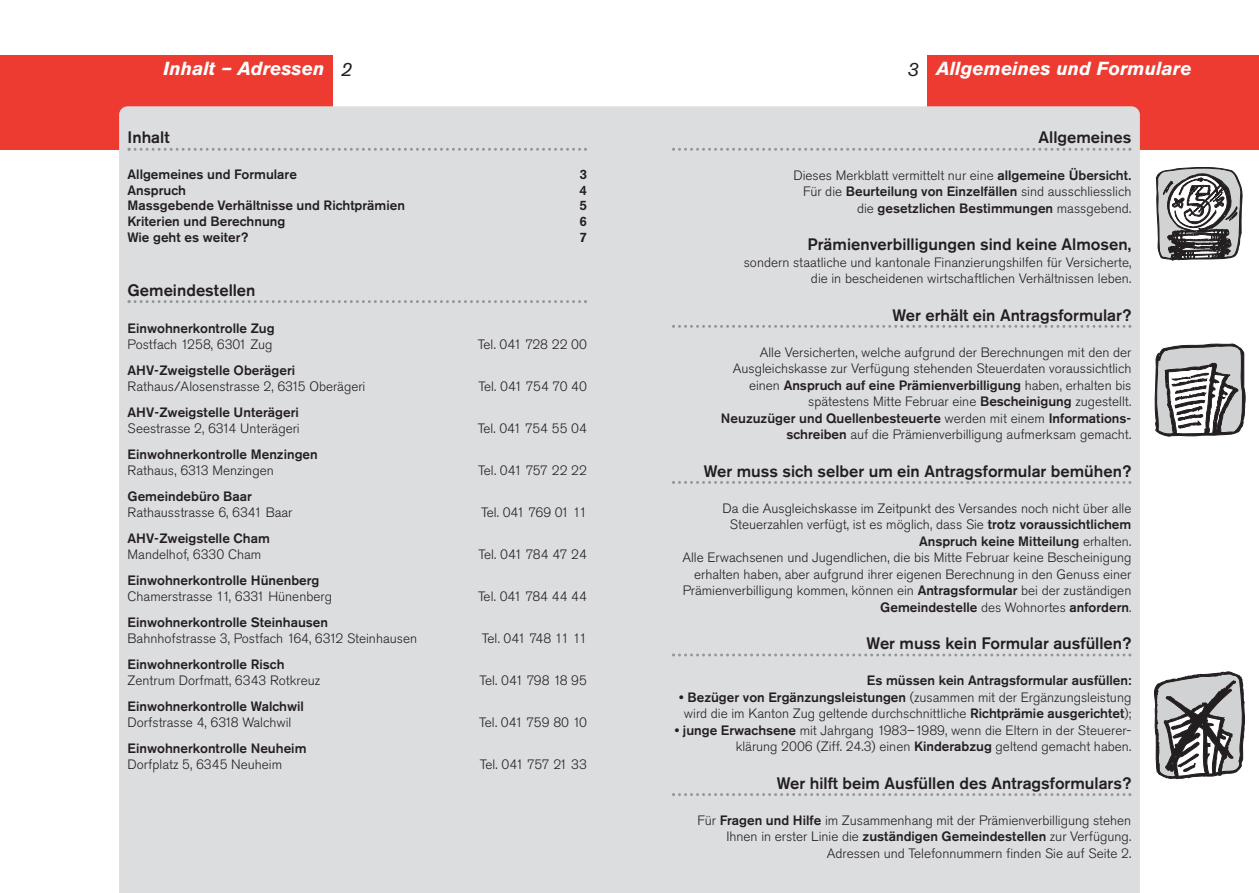
<style>
.page{position:relative;width:1259px;height:893px;background:#fff}
.page>*{position:absolute;margin:0;border:0;box-sizing:border-box;transform-origin:0 0}
.t1{font:italic 19.5px "Akzidenz Grotesk BQ";color:#231f20}
.t2{font:italic 700 18.75px "Akzidenz Grotesk BQ";color:#fff}
.t3{font:500 16.5px "Akzidenz Grotesk BQ";color:#231f20}
.t4{font:300 13.5px/16.5px "Akzidenz Grotesk BQ";color:#231f20;text-align:right}
.t5{font:500 13.5px "Akzidenz Grotesk BQ";color:#231f20}
.t6{font:300 13.5px "Akzidenz Grotesk BQ";letter-spacing:-.02em;color:#231f20}
.t7{font:300 13.5px "Akzidenz Grotesk BQ";letter-spacing:-.09em;color:#231f20}
.t8{font:300 13.5px "Akzidenz Grotesk BQ";letter-spacing:-.115em;color:#231f20}
.t9{font:300 13.5px "Akzidenz Grotesk BQ";letter-spacing:-.03em;color:#231f20}
.t10{font:300 13.5px "Akzidenz Grotesk BQ";letter-spacing:-.04em;color:#231f20}
.s1{font-weight:500}
</style>
<div class="page">
<div style="left:0;top:55px;width:333px;height:95px;background:#ee3b32"></div>
<div style="left:927px;top:55px;width:332px;height:95px;background:#ee3b32"></div>
<div style="left:119px;top:106px;width:1021px;height:787px;background:#dcdddf"></div>
<svg style="left:672px;top:148px;width:459px;height:3px"></svg>
<svg style="left:672px;top:325px;width:459px;height:3px"></svg>
<svg style="left:672px;top:481px;width:459px;height:3px"></svg>
<svg style="left:672px;top:653px;width:459px;height:3px"></svg>
<svg style="left:672px;top:793px;width:459px;height:3px"></svg>
<svg style="left:1155px;top:167px;width:88px;height:94px"></svg>
<svg style="left:128px;top:148px;width:459px;height:3px"></svg>
<svg style="left:128px;top:300px;width:459px;height:3px"></svg>
<svg style="left:1154px;top:671px;width:91px;height:109px"></svg>
<svg style="left:1154px;top:343px;width:91px;height:94px"></svg>
<h2 class="t2" style="left:164px;top:62px;width:162px">Inhalt – Adressen</h2>
<h2 class="t2" style="left:936px;top:62px;width:257px">Allgemeines und Formulare</h2>
<h1 class="t1" style="left:341px;top:62px;width:13px">2</h1>
<h1 class="t1" style="left:907px;top:62px;width:13px">3</h1>
<p class="t3" style="left:128px;top:132px;width:43px">Inhalt</p>
<p class="t5" style="left:128px;top:169px;width:171px">Allgemeines und Formulare</p>
<p class="t5" style="left:579px;top:169px;width:9px">3</p>
<p class="t5" style="left:128px;top:185px;width:60px">Anspruch</p>
<p class="t5" style="left:579px;top:185px;width:9px">4</p>
<p class="t5" style="left:128px;top:201px;width:279px">Massgebende Verhältnisse und Richtprämien</p>
<p class="t5" style="left:579px;top:201px;width:9px">5</p>
<p class="t5" style="left:128px;top:216px;width:159px">Kriterien und Berechnung</p>
<p class="t5" style="left:579px;top:216px;width:9px">6</p>
<p class="t5" style="left:128px;top:232px;width:122px">Wie geht es weiter?</p>
<p class="t5" style="left:579px;top:232px;width:9px">7</p>
<p class="t3" style="left:128px;top:284px;width:129px">Gemeindestellen</p>
<p class="t5" style="left:128px;top:323px;width:149px">Einwohnerkontrolle Zug</p>
<p class="t4" style="left:128px;top:338px;width:146px">Postfach 1258, 6301 Zug</p>
<p class="t4" style="left:478px;top:338px;width:110px">Tel. 041 728 22 00</p>
<p class="t5" style="left:128px;top:365px;width:169px">AHV-Zweigstelle Oberägeri</p>
<p class="t4" style="left:128px;top:380px;width:239px">Rathaus/Alosenstrasse 2, 6315 Oberägeri</p>
<p class="t6" style="left:478px;top:382px;width:110px">Tel. 041 754 70 40</p>
<p class="t5" style="left:128px;top:407px;width:173px">AHV-Zweigstelle Unterägeri</p>
<p class="t4" style="left:128px;top:422px;width:174px">Seestrasse 2, 6314 Unterägeri</p>
<p class="t4" style="left:478px;top:422px;width:111px">Tel. 041 754 55 04</p>
<p class="t5" style="left:128px;top:449px;width:192px">Einwohnerkontrolle Menzingen</p>
<p class="t4" style="left:128px;top:464px;width:148px">Rathaus, 6313 Menzingen</p>
<p class="t6" style="left:478px;top:466px;width:110px">Tel. 041 757 22 22</p>
<p class="t5" style="left:128px;top:491px;width:126px">Gemeindebüro Baar</p>
<p class="t4" style="left:128px;top:506px;width:166px">Rathausstrasse 6, 6341 Baar</p>
<p class="t7" style="left:481px;top:508px;width:107px">Tel. 041 769 01 11</p>
<p class="t5" style="left:128px;top:533px;width:144px">AHV-Zweigstelle Cham</p>
<p class="t4" style="left:128px;top:548px;width:135px">Mandelhof, 6330 Cham</p>
<p class="t6" style="left:478px;top:550px;width:110px">Tel. 041 784 47 24</p>
<p class="t5" style="left:128px;top:575px;width:193px">Einwohnerkontrolle Hünenberg</p>
<p class="t4" style="left:128px;top:590px;width:206px">Chamerstrasse 11, 6331 Hünenberg</p>
<p class="t4" style="left:478px;top:590px;width:110px">Tel. 041 784 44 44</p>
<p class="t5" style="left:128px;top:617px;width:202px">Einwohnerkontrolle Steinhausen</p>
<p class="t4" style="left:128px;top:632px;width:291px">Bahnhofstrasse 3, Postfach 164, 6312 Steinhausen</p>
<p class="t8" style="left:482px;top:634px;width:106px">Tel. 041 748 11 11</p>
<p class="t5" style="left:128px;top:659px;width:158px">Einwohnerkontrolle Risch</p>
<p class="t4" style="left:128px;top:674px;width:194px">Zentrum Dorfmatt, 6343 Rotkreuz</p>
<p class="t9" style="left:479px;top:676px;width:109px">Tel. 041 798 18 95</p>
<p class="t5" style="left:128px;top:701px;width:178px">Einwohnerkontrolle Walchwil</p>
<p class="t4" style="left:128px;top:716px;width:165px">Dorfstrasse 4, 6318 Walchwil</p>
<p class="t6" style="left:479px;top:718px;width:109px">Tel. 041 759 80 10</p>
<p class="t5" style="left:128px;top:743px;width:180px">Einwohnerkontrolle Neuheim</p>
<p class="t4" style="left:128px;top:758px;width:156px">Dorfplatz 5, 6345 Neuheim</p>
<p class="t10" style="left:480px;top:760px;width:109px">Tel. 041 757 21 33</p>
<p class="t3" style="left:1038px;top:132px;width:94px">Allgemeines</p>
<p class="t4" style="left:793px;top:168px;width:339px">Dieses Merkblatt vermittelt nur eine <span class="s1">allgemeine Übersicht.<br></span>Für die <span class="s1">Beurteilung von Einzelfällen</span> sind ausschliesslich die <span class="s1">gesetzlichen Bestimmungen</span> massgebend.</p>
<p class="t3" style="left:807px;top:238px;width:325px">Prämienverbilligungen sind keine Almosen,</p>
<p class="t4" style="left:744px;top:255px;width:389px">sondern staatliche und kantonale Finanzierungshilfen für Versicherte, die in bescheidenen wirtschaftlichen Verhältnissen leben.</p>
<p class="t3" style="left:892px;top:309px;width:240px">Wer erhält ein Antragsformular?</p>
<p class="t4" style="left:721px;top:345px;width:412px">Alle Versicherten, welche aufgrund der Berechnungen mit den der Ausgleichskasse zur Verfügung stehenden Steuerdaten voraussichtlich einen <span class="s1">Anspruch auf eine Prämienverbilligung</span> haben, erhalten bis spätestens Mitte Februar eine <span class="s1">Bescheinigung</span> zugestellt.<br><span class="s1">Neuzuzüger und Quellenbesteuerte</span> werden mit einem <span class="s1">Informations - schreiben</span> auf die Prämienverbilligung aufmerksam gemacht.</p>
<p class="t3" style="left:703px;top:465px;width:429px">Wer muss sich selber um ein Antragsformular bemühen?</p>
<p class="t4" style="left:682px;top:501px;width:450px">Da die Ausgleichskasse im Zeitpunkt des Versandes noch nicht über alle Steuerzahlen verfügt, ist es möglich, dass Sie <span class="s1">trotz voraussichtlichem Anspruch keine Mitteilung</span> erhalten.<br>Alle Erwachsenen und Jugendlichen, die bis Mitte Februar keine Bescheinigung erhalten haben, aber aufgrund ihrer eigenen Berechnung in den Genuss einer Prämienverbilligung kommen, können ein <span class="s1">Antragsformular</span> bei der zuständigen <span class="s1">Gemeindestelle</span> des Wohnortes <span class="s1">anfordern</span>.</p>
<p class="t3" style="left:866px;top:637px;width:266px">Wer muss kein Formular ausfüllen?</p>
<p class="t5" style="left:867px;top:676px;width:266px">Es müssen kein Antragsformular ausfüllen:</p>
<p class="t4" style="left:679px;top:690px;width:453px;text-align:center"><span class="s1">• Bezüger von Ergänzungsleistungen</span> (zusammen mit der Ergänzungsleistung wird die im Kanton Zug geltende durchschnittliche <span class="s1">Richtprämie ausgerichtet</span>);</p>
<p class="t4" style="left:675px;top:723px;width:458px"><span class="s1">• junge Erwachsene</span> mit Jahrgang 1983–1989, wenn die Eltern in der Steuerer&shy;klärung 2006 (Ziff. 24.3) einen <span class="s1">Kinderabzug</span> geltend gemacht haben.</p>
<p class="t3" style="left:777px;top:777px;width:356px">Wer hilft beim Ausfüllen des Antragsformulars?</p>
<p class="t4" style="left:697px;top:813px;width:435px">Für <span class="s1">Fragen und Hilfe</span> im Zusammenhang mit der Prämienverbilligung stehen<br>Ihnen in erster Linie die <span class="s1">zuständigen Gemeindestellen</span> zur Verfügung.<br>Adressen und Telefonnummern finden Sie auf Seite 2.</p>
</div>
